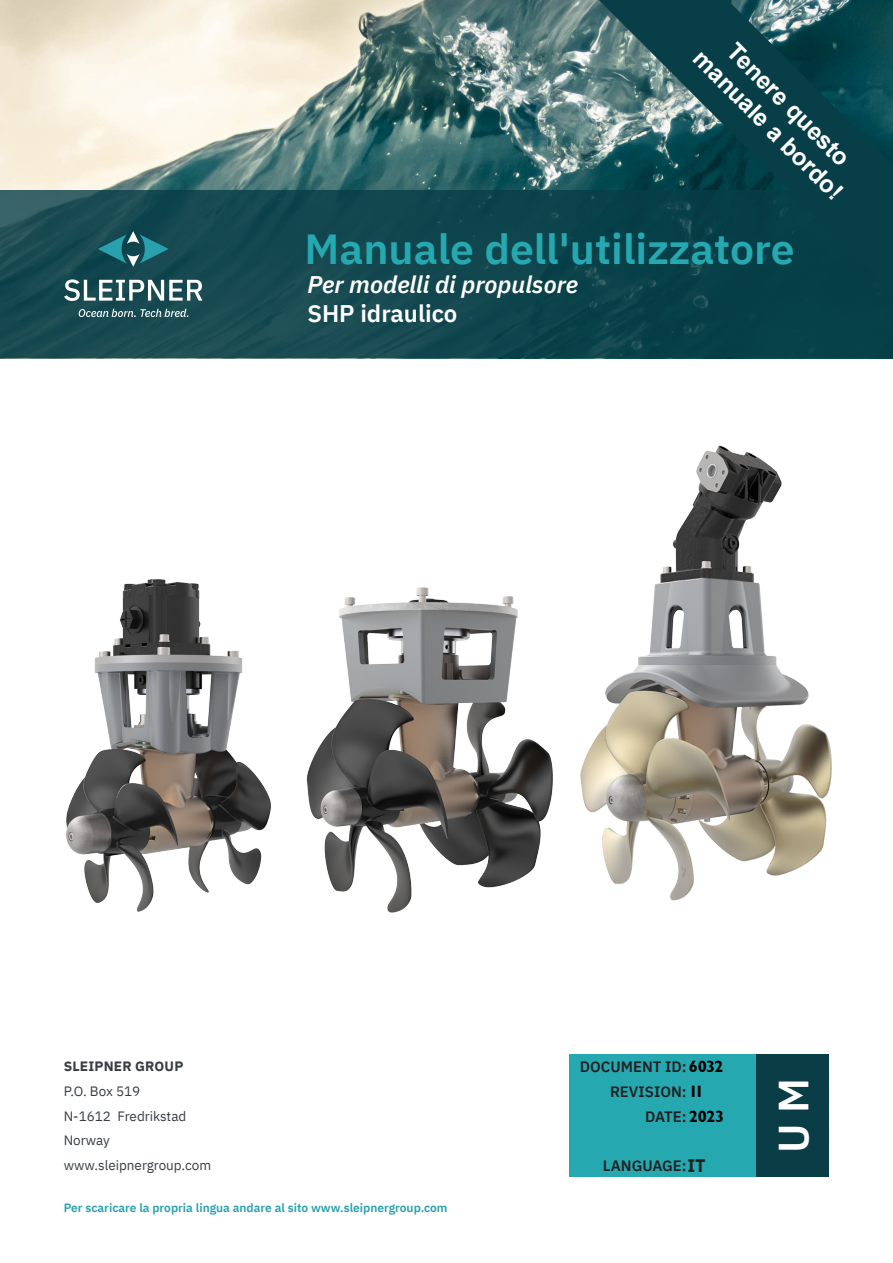
<style>
.page{position:relative;width:893px;height:1263px;background:#fff}
.page>*{position:absolute;margin:0;border:0;box-sizing:border-box;transform-origin:0 0}
.t1{font:600 42px "IBM Plex Sans";color:#26a8b1}
.t2{font:600 42px "IBM Plex Sans";color:#fff}
.t3{font:700 24px "Arial";color:#fff}
.t4{font:italic 600 24px "IBM Plex Sans";color:#fff}
.t5{font:600 24px "IBM Plex Sans";color:#fff}
.t6{font:700 18px "IBM Plex Sans";color:#231f20}
.t7{font:600 15px "IBM Plex Sans";color:#231f20}
.t8{font:13.5px/24.8px "IBM Plex Sans";color:#373d42}
.t9{font:600 12px "IBM Plex Sans";color:#28a1ad}
.s1{font-weight:700}
.s2{font-family:"Garrison Sans BOLD";font-weight:400;font-size:16.5px;color:#000}
</style>
<div class="page">
<img style="left:0;top:0;width:599px;height:190px">
<svg style="left:0;top:190px;width:893px;height:168px;background:#12474e"></svg>
<svg style="left:98px;top:231px;width:71px;height:36px;background:#23666f"></svg>
<svg style="left:79px;top:309px;width:109px;height:8px"></svg>
<svg style="left:64px;top:279px;width:138px;height:22px"></svg>
<div style="left:756px;top:1054px;width:73px;height:123px;background:#0a3d46"></div>
<div style="left:569px;top:1054px;width:187px;height:123px;background:#26a8b1"></div>
<svg style="left:599px;top:0;width:294px;height:294px;background:#194d55"></svg>
<img style="left:367px;top:587px;width:68px;height:326px">
<img style="left:66px;top:579px;width:301px;height:333px">
<img style="left:435px;top:445px;width:397px;height:456px">
<p class="t3" style="left:743px;top:35px;width:164px;rotate:45deg">Tenere questo</p>
<p class="t3" style="left:709px;top:42px;width:202px;rotate:45deg">manuale a bordo!</p>
<p class="t1" style="left:304px;top:216px;width:492px">Manuale dell'utilizzatore</p>
<p class="t4" style="left:307px;top:266px;width:272px">Per modelli di propulsore</p>
<p class="t5" style="left:307px;top:295px;width:152px">SHP idraulico</p>
<p class="t8" style="left:64px;top:1053px;width:149px"><span class="s1">SLEIPNER GROUP<br></span>P.O. Box 519<br>N-1612 Fredrikstad<br>Norway www.sleipnergroup.com</p>
<p class="t9" style="left:64px;top:1198px;width:385px">Per scaricare la propria lingua andare al sito www.sleipnergroup.com</p>
<p class="t7" style="left:580px;top:1055px;width:145px">DOCUMENT ID:<span class="s2">6032</span></p>
<p class="t7" style="left:610px;top:1080px;width:95px">REVISION:<span class="s2">11</span></p>
<p class="t7" style="left:645px;top:1105px;width:80px">DATE: <span class="s2">2023</span></p>
<p class="t6" style="left:687px;top:1151px;width:20px">IT</p>
<p class="t7" style="left:603px;top:1154px;width:85px">LANGUAGE:</p>
<p class="t2" style="left:760px;top:1152px;width:76px;rotate:-90deg">U M</p>
</div>
